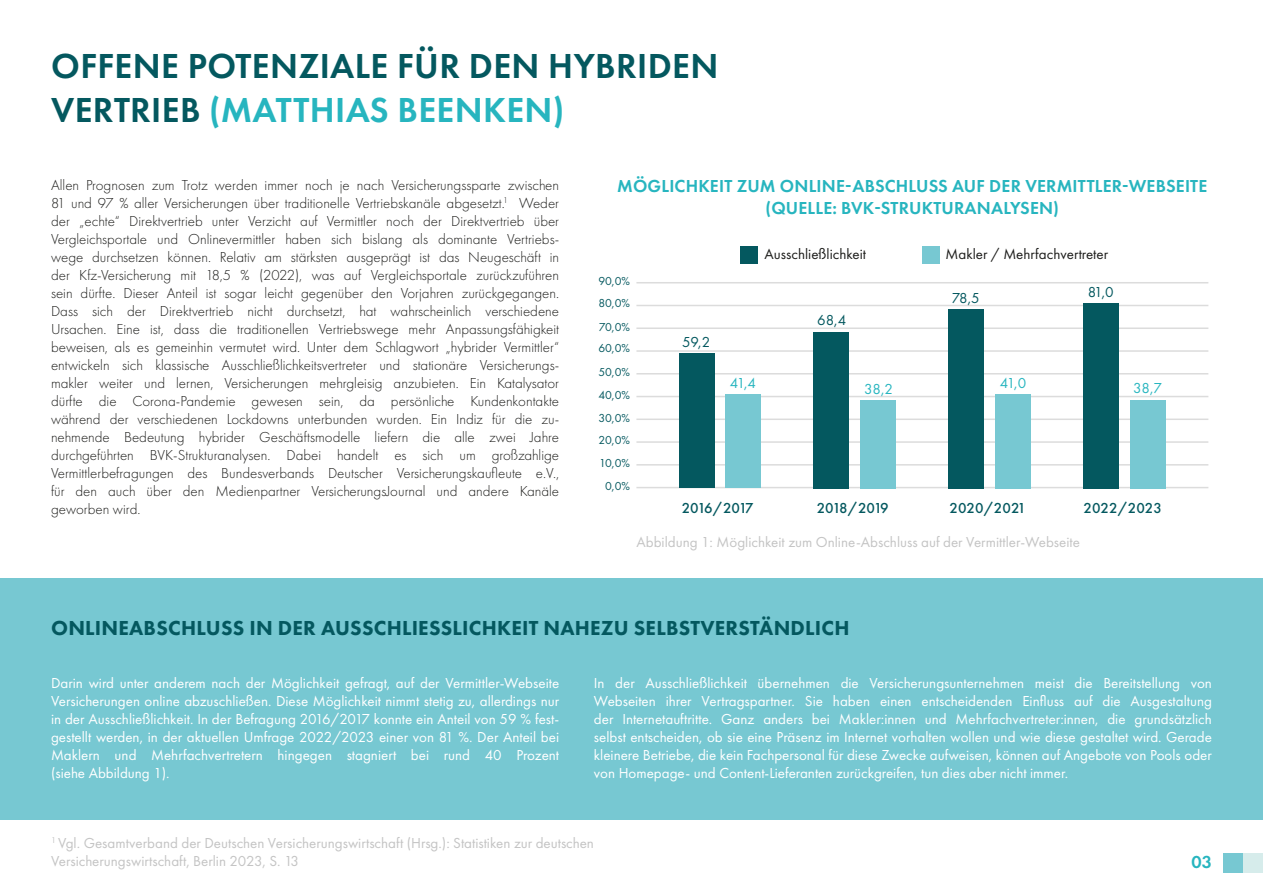
<style>
.page{position:relative;width:1263px;height:893px;background:#fff}
.page>*{position:absolute;margin:0;border:0;box-sizing:border-box;transform-origin:0 0}
.t1{font:600 36px/43.2px "Futura PT";letter-spacing:.01em;color:#04585f}
.t2{font:800 21px "Futura PT";letter-spacing:.01em;color:#04585f}
.t3{font:600 18px/21.6px "Futura PT";letter-spacing:.01em;color:#27b5bf;text-align:center}
.t4{font:300 15px/18px "Futura PT";color:#1d1d1b;text-align:justify}
.t5{font:15px/18px "Futura PT";color:#fff;text-align:justify}
.t6{font:15px/18px "Futura PT";color:#c4c4c4}
.t7{font:15px "Futura PT";color:#1d1d1b}
.t8{font:500 15px "Futura PT";letter-spacing:-.085em;color:#04585f}
.t9{font:500 15px "Futura PT";color:#04585f}
.t10{font:15px "Futura PT";letter-spacing:-.03em;color:#04585f}
.t11{font:15px "Futura PT";letter-spacing:-.05em;color:#27b5bf}
.t12{font:12px "Futura PT";color:#04585f}
.s1{color:#27b5bf}
</style>
<div class="page">
<div style="left:0;top:578px;width:1263px;height:242px;background:#77c8d2"></div>
<div style="left:1243px;top:853px;width:20px;height:20px;background:#d6eceb"></div>
<div style="left:1223px;top:853px;width:20px;height:20px;background:#77c8d2"></div>
<hr style="left:636px;top:487px;width:572px;height:1px;background:#dcdcdc">
<hr style="left:636px;top:464px;width:572px;height:2px;background:#dcdcdc">
<hr style="left:636px;top:441px;width:572px;height:2px;background:#dcdcdc">
<hr style="left:636px;top:419px;width:572px;height:1px;background:#dcdcdc">
<hr style="left:636px;top:396px;width:572px;height:1px;background:#dcdcdc">
<hr style="left:636px;top:373px;width:572px;height:1px;background:#dcdcdc">
<hr style="left:636px;top:350px;width:572px;height:2px;background:#dcdcdc">
<hr style="left:636px;top:327px;width:572px;height:2px;background:#dcdcdc">
<hr style="left:636px;top:305px;width:572px;height:1px;background:#dcdcdc">
<hr style="left:636px;top:282px;width:572px;height:1px;background:#dcdcdc">
<div style="left:679px;top:353px;width:35px;height:135px;background:#04585f"></div>
<div style="left:726px;top:394px;width:35px;height:94px;background:#77c8d2"></div>
<div style="left:814px;top:332px;width:35px;height:156px;background:#04585f"></div>
<div style="left:861px;top:400px;width:35px;height:88px;background:#77c8d2"></div>
<div style="left:948px;top:309px;width:36px;height:179px;background:#04585f"></div>
<div style="left:995px;top:394px;width:36px;height:94px;background:#77c8d2"></div>
<div style="left:1083px;top:303px;width:35px;height:185px;background:#04585f"></div>
<div style="left:1130px;top:400px;width:35px;height:88px;background:#77c8d2"></div>
<div style="left:741px;top:246px;width:17px;height:17px;background:#04585f"></div>
<div style="left:922px;top:246px;width:17px;height:17px;background:#77c8d2"></div>
<h1 class="t1" style="left:51px;top:44px;width:669px">OFFENE POTENZIALE FÜR DEN HYBRIDEN<br>VERTRIEB <span class="s1">(MATTHIAS BEENKEN)</span></h1>
<p class="t4" style="left:51px;top:176px;width:510px">Allen Prognosen zum Trotz werden immer noch je nach Versicherungssparte zwischen 81 und 97 % aller Versicherungen über traditionelle Vertriebskanäle abgesetzt.<sup>1</sup> Weder der „echte“ Direktvertrieb unter Verzicht auf Vermittler noch der Direktvertrieb über Vergleichsportale und Onlinevermittler haben sich bislang als dominante Vertriebs&shy;wege durchsetzen können. Relativ am stärksten ausgeprägt ist das Neugeschäft in der Kfz-Versicherung mit 18,5 % (2022), was auf Vergleichsportale zurückzuführen sein dürfte. Dieser Anteil ist sogar leicht gegenüber den Vorjahren zurückgegangen.<br>Dass sich der Direktvertrieb nicht durchsetzt, hat wahrscheinlich verschiedene Ursachen. Eine ist, dass die traditionellen Vertriebswege mehr Anpassungsfähigkeit beweisen, als es gemeinhin vermutet wird. Unter dem Schlagwort „hybrider Vermittler“ entwickeln sich klassische Ausschließlichkeitsvertreter und stationäre Versicherungs&shy;makler weiter und lernen, Versicherungen mehrgleisig anzubieten. Ein Katalysator dürfte die Corona-Pandemie gewesen sein, da persönliche Kundenkontakte während der verschiedenen Lockdowns unterbunden wurden. Ein Indiz für die zu&shy;nehmende Bedeutung hybrider Geschäftsmodelle liefern die alle zwei Jahre durchgeführten BVK-Strukturanalysen. Dabei handelt es sich um großzahlige Vermittlerbefragungen des Bundesverbands Deutscher Versicherungskaufleute e.V., für den auch über den Medienpartner VersicherungsJournal und andere Kanäle geworben wird.</p>
<p class="t3" style="left:617px;top:175px;width:592px">MÖGLICHKEIT ZUM ONLINE-ABSCHLUSS AUF DER VERMITTLER-WEBSEITE (QUELLE: BVK-STRUKTURANALYSEN)</p>
<p class="t12" style="left:598px;top:274px;width:33px">90,0%</p>
<p class="t12" style="left:598px;top:296px;width:33px">80,0%</p>
<p class="t12" style="left:599px;top:320px;width:33px">70,0%</p>
<p class="t12" style="left:598px;top:341px;width:33px">60,0%</p>
<p class="t12" style="left:598px;top:365px;width:33px">50,0%</p>
<p class="t12" style="left:598px;top:388px;width:33px">40,0%</p>
<p class="t12" style="left:598px;top:411px;width:33px">30,0%</p>
<p class="t12" style="left:599px;top:433px;width:33px">20,0%</p>
<p class="t12" style="left:599px;top:456px;width:32px">10,0%</p>
<p class="t12" style="left:605px;top:479px;width:26px">0,0%</p>
<p class="t7" style="left:765px;top:245px;width:103px">Ausschließlichkeit</p>
<p class="t7" style="left:945px;top:245px;width:164px">Makler / Mehrfachvertreter</p>
<p class="t10" style="left:682px;top:333px;width:30px">59,2</p>
<p class="t10" style="left:817px;top:311px;width:30px">68,4</p>
<p class="t10" style="left:952px;top:289px;width:30px">78,5</p>
<p class="t10" style="left:1088px;top:283px;width:27px">81,0</p>
<p class="t11" style="left:730px;top:374px;width:28px">41,4</p>
<p class="t11" style="left:864px;top:380px;width:30px">38,2</p>
<p class="t11" style="left:1000px;top:374px;width:28px">41,0</p>
<p class="t11" style="left:1133px;top:379px;width:30px">38,7</p>
<p class="t8" style="left:682px;top:499px;width:74px">2016/2017</p>
<p class="t8" style="left:817px;top:499px;width:74px">2018/2019</p>
<p class="t9" style="left:949px;top:499px;width:78px">2020/2021</p>
<p class="t9" style="left:1083px;top:499px;width:80px">2022/2023</p>
<p class="t6" style="left:636px;top:533px;width:445px">Abbildung 1: Möglichkeit zum Online-Abschluss auf der Vermittler-Webseite</p>
<h2 class="t2" style="left:51px;top:615px;width:800px">ONLINEABSCHLUSS IN DER AUSSCHLIESSLICHKEIT NAHEZU SELBSTVERSTÄNDLICH</h2>
<p class="t5" style="left:51px;top:673px;width:510px">Darin wird unter anderem nach der Möglichkeit gefragt, auf der Vermittler-Webseite Versicherungen online abzuschließen. Diese Möglichkeit nimmt stetig zu, allerdings nur in der Ausschließlichkeit. In der Befragung 2016/2017 konnte ein Anteil von 59 % fest&shy;gestellt werden, in der aktuellen Umfrage 2022/2023 einer von 81 %. Der Anteil bei Maklern und Mehrfachvertretern hingegen stagniert bei rund 40 Prozent (siehe Abbildung 1).</p>
<p class="t5" style="left:594px;top:673px;width:619px">In der Ausschließlichkeit übernehmen die Versicherungsunternehmen meist die Bereitstellung von Webseiten ihrer Vertragspartner. Sie haben einen entscheidenden Einfluss auf die Ausgestaltung der Internetauftritte. Ganz anders bei Makler:innen und Mehrfachvertreter:innen, die grundsätzlich selbst entscheiden, ob sie eine Präsenz im Internet vorhalten wollen und wie diese gestaltet wird. Gerade kleinere Betriebe, die kein Fachpersonal für diese Zwecke aufweisen, können auf Angebote von Pools oder von Homepage- und Content-Lieferanten zurückgreifen, tun dies aber nicht immer.</p>
<p class="t6" style="left:51px;top:834px;width:544px"><sup>1</sup> Vgl. Gesamtverband der Deutschen Versicherungswirtschaft (Hrsg.): Statistiken zur deutschen<br>Versicherungswirtschaft, Berlin 2023, S. 13</p>
<p class="t3" style="left:1191px;top:851px;width:22px">03</p>
</div>
